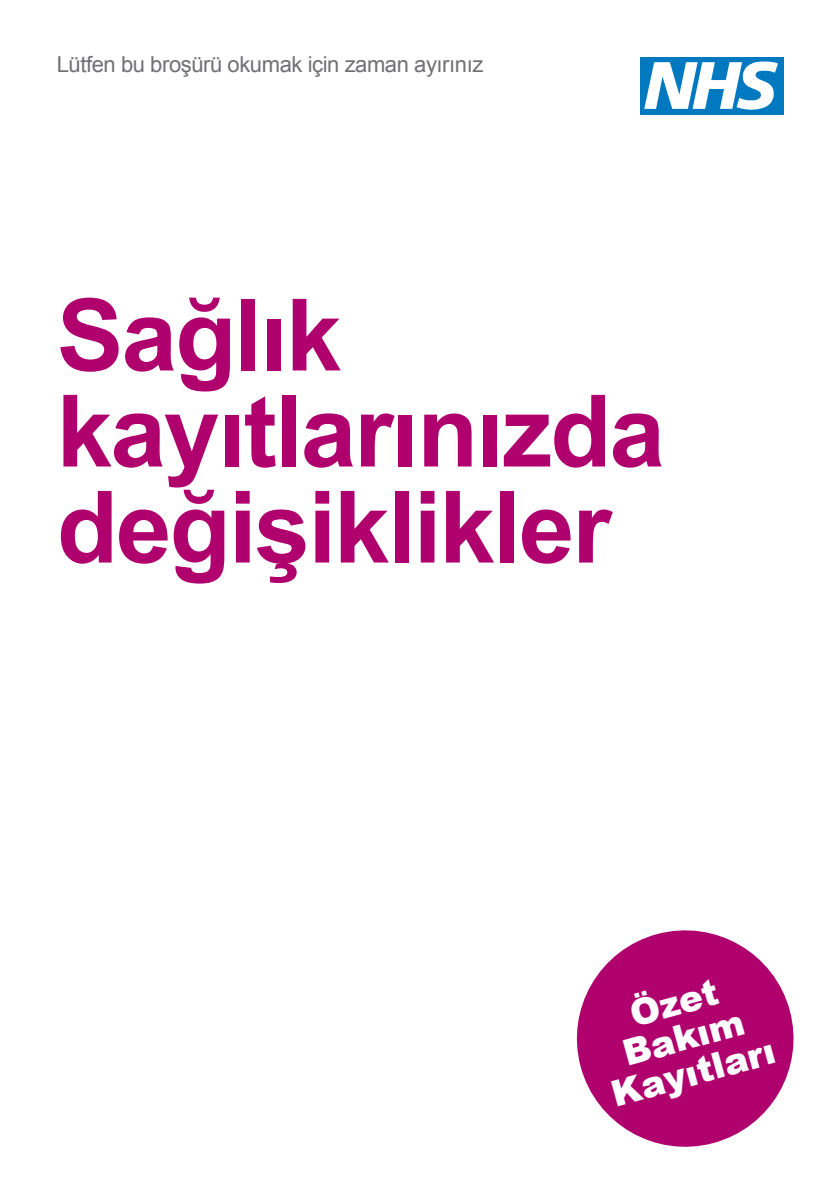
<style>
.page{position:relative;width:840px;height:1191px;background:#fff}
.page>*{position:absolute;margin:0;border:0;box-sizing:border-box;transform-origin:0 0}
.t1{font:700 100px/96px "Arial";letter-spacing:-.02em;color:#af006e}
.t2{font:900 36px/36px "Arial";color:#fff;text-align:center}
.t3{font:22px "Arial";letter-spacing:-.02em;color:#717074}
</style>
<div class="page">
<div style="left:639px;top:57px;width:143px;height:58px;background:#0079c1"></div>
<svg style="left:644px;top:62px;width:133px;height:48px"></svg>
<svg style="left:576px;top:930px;width:218px;height:217px;fill:#af006e"></svg>
<p class="t3" style="left:57px;top:50px;width:428px">Lütfen bu broşürü okumak için zaman ayırınız</p>
<h1 class="t1" style="left:57px;top:291px;width:609px">Sağlık kayıtlarınızda değişiklikler</h1>
<h2 class="t2" style="left:588px;top:1005px;width:169px;rotate:-15deg">Özet<br>Bakım<br>Kayıtları</h2>
</div>
